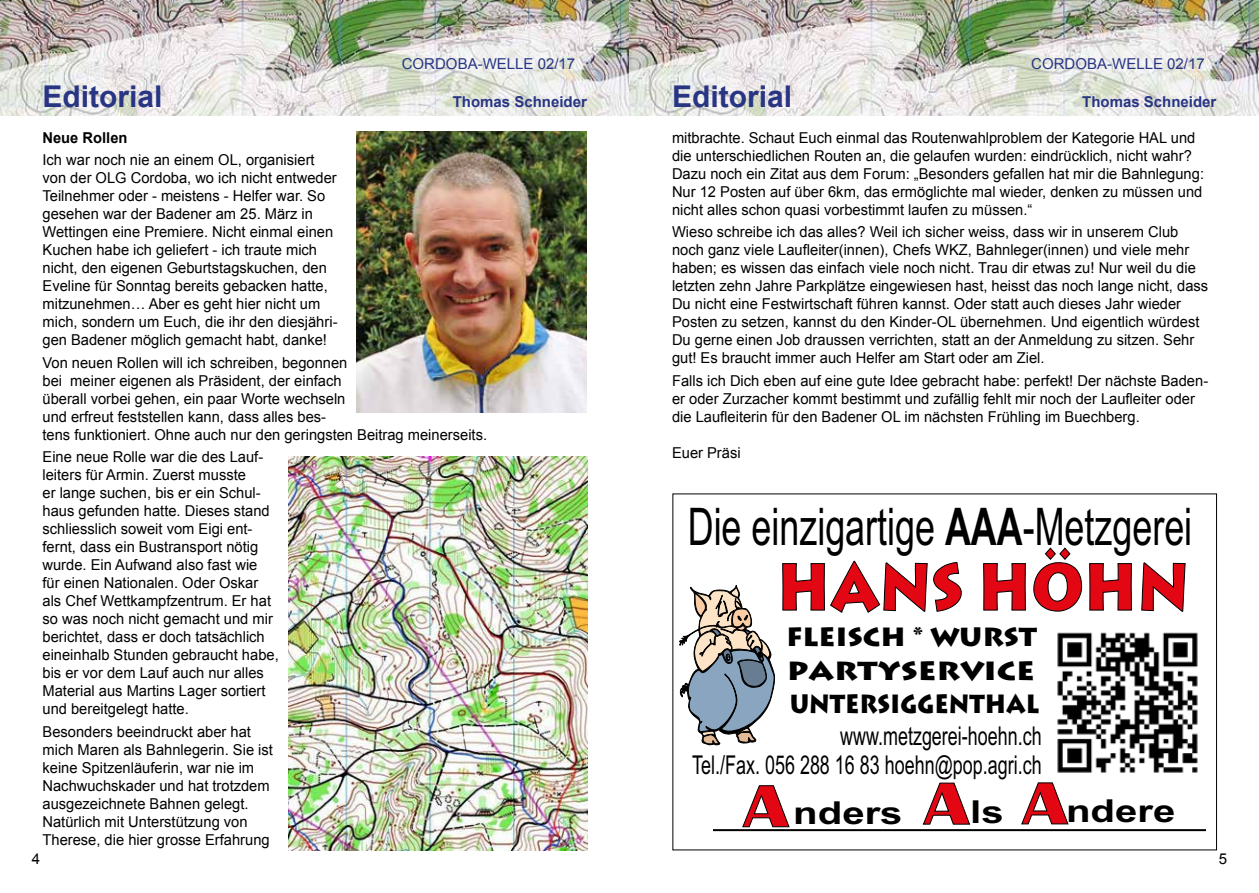
<style>
.page{position:relative;width:1259px;height:893px;background:#fff}
.page>*{position:absolute;margin:0;border:0;box-sizing:border-box;transform-origin:0 0}
.t1{font:700 65.4px "Lithograph";color:#e30613;scale:.89 1}
.t2{font:51.9px "Arial";color:#000;scale:.69 1}
.t3{font:700 31.65px "Arial";color:#000;scale:1.27 1}
.t4{font:700 30px "Arial";color:#283583}
.t5{font:25.95px/29px "Arial";color:#000;text-align:right;scale:.69 1}
.t6{font:700 25.95px "Lithograph";color:#000;scale:.89 1}
.t7{font:700 25.95px "Lithograph";color:#000;scale:1.06 1}
.t8{font:700 25.95px "Lithograph";color:#000;scale:1.17 1}
.t9{font:15px/18px "Arial";color:#000}
.t10{font:15px "Arial";color:#283583}
.t11{font:700 15px "Arial";color:#283583}
.t12{font:700 15px "Arial";color:#000}
.s1{font-weight:700}
.s2{font-family:"Britannic";font-size:61.5px;color:#e30613}
</style>
<div class="page">
<img style="left:0;top:0;width:1259px;height:116px">
<svg style="left:679px;top:585px;width:96px;height:160px"></svg>
<svg style="left:782px;top:561px;width:180px;height:52px"></svg>
<svg style="left:983px;top:563px;width:43px;height:48px"></svg>
<svg style="left:1033px;top:547px;width:49px;height:65px"></svg>
<svg style="left:1089px;top:563px;width:43px;height:48px"></svg>
<svg style="left:1141px;top:562px;width:44px;height:50px"></svg>
<div style="left:713px;top:829px;width:492px;height:2px;border:1px solid #000"></div>
<svg style="left:742px;top:785px;width:48px;height:42px"></svg>
<svg style="left:922px;top:782px;width:48px;height:43px"></svg>
<svg style="left:1021px;top:782px;width:48px;height:43px"></svg>
<img style="left:1057px;top:632px;width:141px;height:141px">
<img style="left:357px;top:132px;width:230px;height:280px">
<img style="left:288px;top:456px;width:299px;height:394px">
<p class="t10" style="left:402px;top:54px;width:175px">CORDOBA-WELLE 02/17</p>
<p class="t10" style="left:1031px;top:54px;width:175px">CORDOBA-WELLE 02/17</p>
<h3 class="t4" style="left:43px;top:77px;width:122px">Editorial</h3>
<p class="t11" style="left:453px;top:92px;width:136px">Thomas Schneider</p>
<h3 class="t4" style="left:672px;top:77px;width:122px">Editorial</h3>
<p class="t11" style="left:1082px;top:92px;width:136px">Thomas Schneider</p>
<p class="t12" style="left:43px;top:127px;width:86px">Neue Rollen</p>
<p class="t9" style="left:43px;top:151px;width:296px">Ich war noch nie an einem OL, organisiert von der OLG Cordoba, wo ich nicht entweder Teilnehmer oder - meistens - Helfer war. So gesehen war der Badener am 25. März in Wettingen eine Premiere. Nicht einmal einen Kuchen habe ich geliefert - ich traute mich nicht, den eigenen Geburtstagskuchen, den Eveline für Sonntag bereits gebacken hatte, mitzunehmen… Aber es geht hier nicht um mich, sondern um Euch, die ihr den diesjähri&shy;gen Badener möglich gemacht habt, danke!</p>
<p class="t9" style="left:43px;top:354px;width:446px">Von neuen Rollen will ich schreiben, begonnen<br>bei meiner eigenen als Präsident, der einfach<br>überall vorbei gehen, ein paar Worte wechseln<br>und erfreut feststellen kann, dass alles bes-<br>tens funktioniert. Ohne auch nur den geringsten Beitrag meinerseits.</p>
<p class="t9" style="left:43px;top:448px;width:238px">Eine neue Rolle war die des Lauf&shy;leiters für Armin. Zuerst musste<br>er lange suchen, bis er ein Schul&shy;haus gefunden hatte. Dieses stand schliesslich soweit vom Eigi ent&shy;fernt, dass ein Bustransport nötig wurde. Ein Aufwand also fast wie<br>für einen Nationalen. Oder Oskar als Chef Wettkampfzentrum. Er hat so was noch nicht gemacht und mir berichtet, dass er doch tatsächlich eineinhalb Stunden gebraucht habe, bis er vor dem Lauf auch nur alles Material aus Martins Lager sortiert und bereitgelegt hatte.</p>
<p class="t9" style="left:43px;top:723px;width:232px">Besonders beeindruckt aber hat mich Maren als Bahnlegerin. Sie ist keine Spitzenläuferin, war nie im Nachwuchskader und hat trotzdem ausgezeichnete Bahnen gelegt.<br>Natürlich mit Unterstützung von Therese, die hier grosse Erfahrung</p>
<p class="t9" style="left:672px;top:129px;width:533px">mitbrachte. Schaut Euch einmal das Routenwahlproblem der Kategorie HAL und die unterschiedlichen Routen an, die gelaufen wurden: eindrücklich, nicht wahr?<br>Dazu noch ein Zitat aus dem Forum: „Besonders gefallen hat mir die Bahnlegung:<br>Nur 12 Posten auf über 6km, das ermöglichte mal wieder, denken zu müssen und nicht alles schon quasi vorbestimmt laufen zu müssen.“</p>
<p class="t9" style="left:672px;top:223px;width:538px">Wieso schreibe ich das alles? Weil ich sicher weiss, dass wir in unserem Club noch ganz viele Laufleiter(innen), Chefs WKZ, Bahnleger(innen) und viele mehr haben; es wissen das einfach viele noch nicht. Trau dir etwas zu! Nur weil du die letzten zehn Jahre Parkplätze eingewiesen hast, heisst das noch lange nicht, dass Du nicht eine Festwirtschaft führen kannst. Oder statt auch dieses Jahr wieder Posten zu setzen, kannst du den Kinder-OL übernehmen. Und eigentlich würdest Du gerne einen Job draussen verrichten, statt an der Anmeldung zu sitzen. Sehr gut! Es braucht immer auch Helfer am Start oder am Ziel.</p>
<p class="t9" style="left:672px;top:372px;width:538px">Falls ich Dich eben auf eine gute Idee gebracht habe: perfekt! Der nächste Baden&shy;er oder Zurzacher kommt bestimmt und zufällig fehlt mir noch der Laufleiter oder die Laufleiterin für den Badener OL im nächsten Frühling im Buechberg.</p>
<p class="t9" style="left:672px;top:444px;width:70px">Euer Präsi</p>
<h2 class="t2" style="left:688px;top:493px;width:732px">Die einzigartige <span class="s1">AAA</span>-Metzgerei</h2>
<h1 class="t1" style="left:777px;top:546px;width:465px">HANS HÖHN</h1>
<h3 class="t7" style="left:786px;top:620px;width:238px">FLEISCH * WURST</h3>
<h3 class="t8" style="left:787px;top:655px;width:213px">PARTYSERVICE</h3>
<h3 class="t6" style="left:789px;top:688px;width:282px">UNTERSIGGENTHAL</h3>
<h3 class="t5" style="left:692px;top:721px;width:508px">www.metzgerei-hoehn.ch<br>Tel./Fax. 056 288 16 83 hoehn@pop.agri.ch</h3>
<h3 class="t3" style="left:743px;top:790px;width:341px"><span class="s2">A</span>nders <span class="s2">A</span>ls <span class="s2">A</span>ndere</h3>
<p class="t9" style="left:32px;top:849px;width:10px">4</p>
<p class="t9" style="left:1219px;top:849px;width:10px">5</p>
</div>
